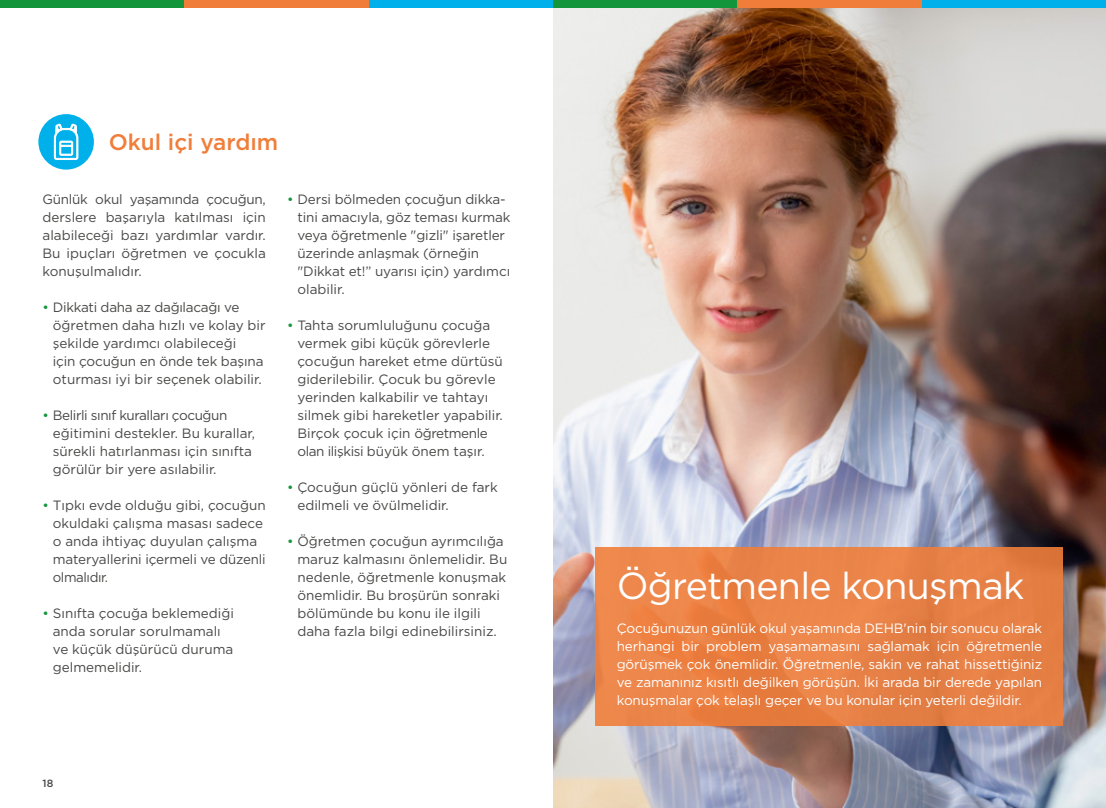
<style>
.page{position:relative;width:1106px;height:808px;background:#fff}
.page>*{position:absolute;margin:0;border:0;box-sizing:border-box;transform-origin:0 0}
.t1{font:37.5px "Gotham";letter-spacing:-.02em;color:#fff}
.t2{font:500 22.5px "Gotham";color:#f07e3a}
.t3{font:13.5px/18px "Gotham";color:#484847}
.t4{font:13.5px/18px "Gotham";letter-spacing:-.01em;color:#fff;text-align:justify}
.t5{font:500 10.5px "Gotham";color:#484847}
.s1{color:#12953b}
</style>
<div class="page">
<div style="left:38px;top:114px;width:56px;height:56px;background:#00b0eb;border-radius:50%"></div>
<svg style="left:54px;top:123px;width:24px;height:37px"></svg>
<img style="left:553px;top:7px;width:553px;height:801px">
<svg style="left:595px;top:547px;width:468px;height:179px;background:#e88146"></svg>
<div style="left:0;top:0;width:184px;height:7px;background:#12953b"></div>
<div style="left:553px;top:0;width:184px;height:7px;background:#12953b"></div>
<div style="left:369px;top:0;width:184px;height:7px;background:#00b0eb"></div>
<div style="left:921px;top:0;width:185px;height:7px;background:#00b0eb"></div>
<div style="left:184px;top:0;width:185px;height:7px;background:#f07e3a"></div>
<div style="left:737px;top:0;width:184px;height:7px;background:#f07e3a"></div>
<h2 class="t2" style="left:109px;top:127px;width:171px">Okul içi yardım</h2>
<p class="t3" style="left:43px;top:190px;width:225px;text-align:justify">Günlük okul yaşamında çocuğun, derslere başarıyla katılması için alabileceği bazı yardımlar vardır.<br>Bu ipuçları öğretmen ve çocukla konuşulmalıdır.</p>
<p class="t3" style="left:53px;top:298px;width:214px;text-indent:-10px"><span class="s1">•</span> Dikkati daha az dağılacağı ve öğretmen daha hızlı ve kolay bir şekilde yardımcı olabileceği<br>için çocuğun en önde tek başına oturması iyi bir seçenek olabilir.</p>
<p class="t3" style="left:53px;top:406px;width:204px;text-indent:-10px"><span class="s1">•</span> Belirli sınıf kuralları çocuğun eğitimini destekler. Bu kurallar, sürekli hatırlanması için sınıfta görülür bir yere asılabilir.</p>
<p class="t3" style="left:53px;top:496px;width:214px;text-indent:-10px"><span class="s1">•</span> Tıpkı evde olduğu gibi, çocuğun okuldaki çalışma masası sadece o anda ihtiyaç duyulan çalışma materyallerini içermeli ve düzenli olmalıdır.</p>
<p class="t3" style="left:53px;top:604px;width:183px;text-indent:-10px"><span class="s1">•</span> Sınıfta çocuğa beklemediği anda sorular sorulmamalı ve küçük düşürücü duruma gelmemelidir.</p>
<p class="t3" style="left:297px;top:190px;width:214px;text-indent:-10px"><span class="s1">•</span> Dersi bölmeden çocuğun dikka&shy;tini amacıyla, göz teması kurmak veya öğretmenle "gizli" işaretler üzerinde anlaşmak (örneğin "Dikkat et!” uyarısı için) yardımcı olabilir.</p>
<p class="t3" style="left:297px;top:316px;width:207px;text-indent:-10px"><span class="s1">•</span> Tahta sorumluluğunu çocuğa vermek gibi küçük görevlerle çocuğun hareket etme dürtüsü giderilebilir. Çocuk bu görevle yerinden kalkabilir ve tahtayı silmek gibi hareketler yapabilir.<br>Birçok çocuk için öğretmenle olan ilişkisi büyük önem taşır.</p>
<p class="t3" style="left:297px;top:478px;width:202px;text-indent:-10px"><span class="s1">•</span> Çocuğun güçlü yönleri de fark edilmeli ve övülmelidir.</p>
<p class="t3" style="left:297px;top:532px;width:211px;text-indent:-10px"><span class="s1">•</span> Öğretmen çocuğun ayrımcılığa maruz kalmasını önlemelidir. Bu nedenle, öğretmenle konuşmak önemlidir. Bu broşürün sonraki bölümünde bu konu ile ilgili daha fazla bilgi edinebilirsiniz.</p>
<p class="t5" style="left:43px;top:776px;width:12px">18</p>
<h1 class="t1" style="left:617px;top:562px;width:409px">Öğretmenle konuşmak</h1>
<p class="t4" style="left:617px;top:618px;width:427px">Çocuğunuzun günlük okul yaşamında DEHB'nin bir sonucu olarak herhangi bir problem yaşamamasını sağlamak için öğretmenle görüşmek çok önemlidir. Öğretmenle, sakin ve rahat hissettiğiniz ve zamanınız kısıtlı değilken görüşün. İki arada bir derede yapılan konuşmalar çok telaşlı geçer ve bu konular için yeterli değildir.</p>
</div>
